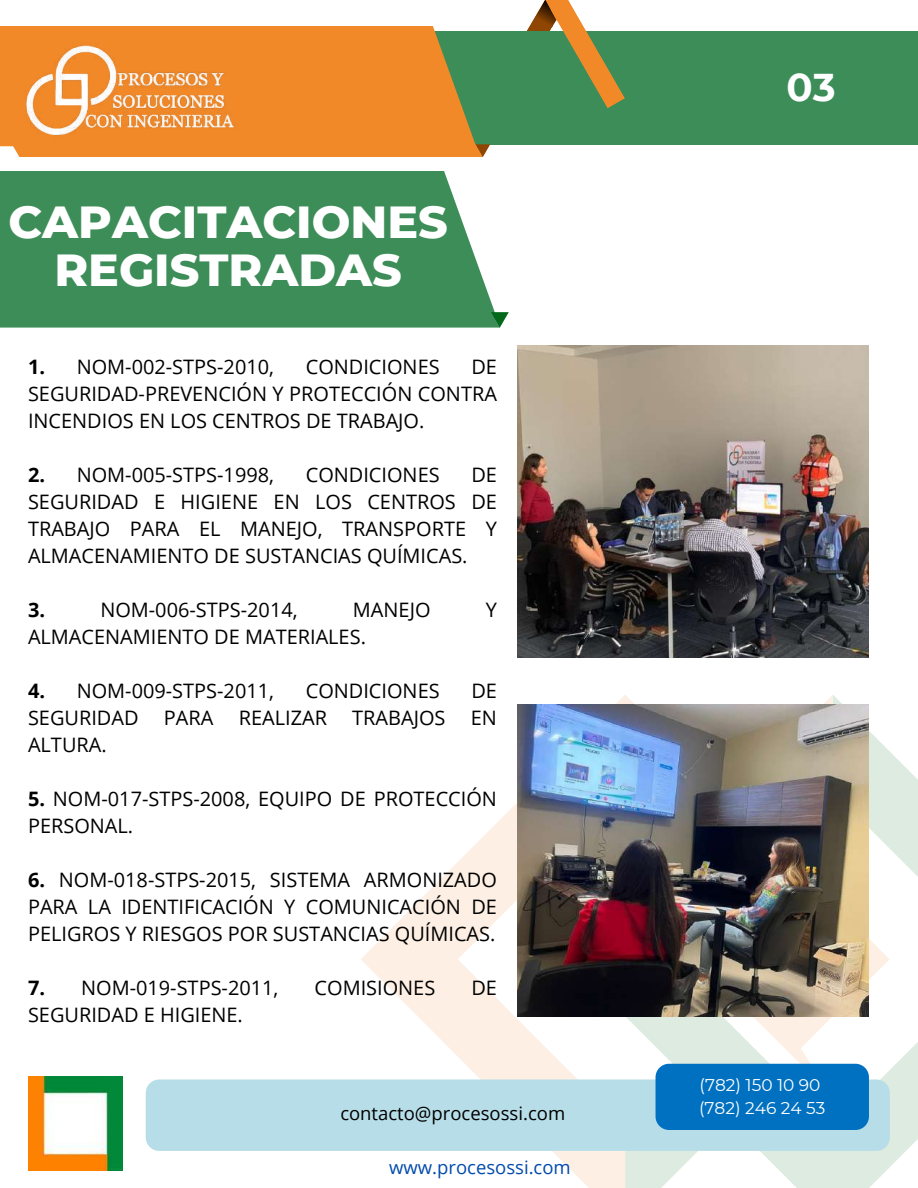
<style>
.page{position:relative;width:918px;height:1188px;background:#fff}
.page>*{position:absolute;margin:0;border:0;box-sizing:border-box;transform-origin:0 0}
.t1{font:800 45.75px/48.3px "Montserrat";color:#fff;text-align:center}
.t2{font:700 38.7px "Montserrat";color:#fff}
.t3{font:19.95px/27px "Open Sans";color:#000;text-align:justify}
.t4{font:700 19.95px "Open Sans";color:#000}
.t5{font:18.45px "Open Sans";color:#000}
.t6{font:18.45px "Open Sans";color:#004aad}
.t7{font:16.95px/23.7px "Montserrat";color:#fff}
.s1{font-weight:700}
</style>
<div class="page">
<img style="left:518px;top:346px;width:351px;height:311px">
<div style="left:411px;top:31px;width:507px;height:113px;background:#3d8d59"></div>
<svg style="left:290px;top:0;width:335px;height:157px"></svg>
<svg style="left:0;top:26px;width:476px;height:120px;background:#de8a30"></svg>
<svg style="left:361px;top:704px;width:207px;height:463px"></svg>
<svg style="left:568px;top:695px;width:350px;height:493px"></svg>
<div style="left:0;top:171px;width:495px;height:141px;background:#3d8d59"></div>
<img style="left:28px;top:1076px;width:95px;height:95px">
<div style="left:146px;top:1079px;width:743px;height:72px;background:#b7dee8;border-radius:14px"></div>
<div style="left:656px;top:1064px;width:213px;height:66px;background:#0070c0;border-radius:14px"></div>
<img style="left:2px;top:26px;width:288px;height:156px">
<svg style="left:0;top:312px;width:509px;height:16px;background:#42905d"></svg>
<img style="left:518px;top:705px;width:351px;height:311px">
<h1 class="t1" style="left:8px;top:198px;width:441px">CAPACITACIONES<br>REGISTRADAS</h1>
<p class="t3" style="left:28px;top:353px;width:248px"><span class="s1">1.</span> NOM-002-STPS-2010,</p>
<p class="t3" style="left:306px;top:353px;width:135px">CONDICIONES</p>
<p class="t3" style="left:28px;top:353px;width:470px;text-indent:443px">DE SEGURIDAD-PREVENCIÓN Y PROTECCIÓN CONTRA INCENDIOS EN LOS CENTROS DE TRABAJO.</p>
<p class="t3" style="left:28px;top:461px;width:248px"><span class="s1">2.</span> NOM-005-STPS-1998,</p>
<p class="t3" style="left:306px;top:461px;width:135px">CONDICIONES</p>
<p class="t3" style="left:28px;top:461px;width:470px;text-indent:443px">DE SEGURIDAD E HIGIENE EN LOS CENTROS DE TRABAJO PARA EL MANEJO, TRANSPORTE Y ALMACENAMIENTO DE SUSTANCIAS QUÍMICAS.</p>
<p class="t4" style="left:28px;top:596px;width:19px">3.</p>
<p class="t3" style="left:100px;top:596px;width:199px">NOM-006-STPS-2014,</p>
<p class="t3" style="left:353px;top:596px;width:79px">MANEJO</p>
<p class="t3" style="left:486px;top:596px;width:13px">Y</p>
<p class="t3" style="left:28px;top:623px;width:339px">ALMACENAMIENTO DE MATERIALES.</p>
<p class="t3" style="left:28px;top:677px;width:248px"><span class="s1">4.</span> NOM-009-STPS-2011,</p>
<p class="t3" style="left:306px;top:677px;width:135px">CONDICIONES</p>
<p class="t3" style="left:471px;top:677px;width:27px">DE</p>
<p class="t3" style="left:28px;top:704px;width:112px">SEGURIDAD</p>
<p class="t3" style="left:164px;top:704px;width:51px">PARA</p>
<p class="t3" style="left:239px;top:704px;width:90px">REALIZAR</p>
<p class="t3" style="left:352px;top:704px;width:95px">TRABAJOS</p>
<p class="t3" style="left:471px;top:704px;width:28px">EN</p>
<p class="t3" style="left:28px;top:731px;width:80px">ALTURA.</p>
<p class="t3" style="left:28px;top:785px;width:470px"><span class="s1">5.</span> NOM-017-STPS-2008, EQUIPO DE PROTECCIÓN<br>PERSONAL.</p>
<p class="t3" style="left:28px;top:866px;width:470px"><span class="s1">6.</span> NOM-018-STPS-2015, SISTEMA ARMONIZADO PARA LA IDENTIFICACIÓN Y COMUNICACIÓN DE PELIGROS Y RIESGOS POR SUSTANCIAS QUÍMICAS.</p>
<p class="t3" style="left:28px;top:974px;width:252px"><span class="s1">7.</span> NOM-019-STPS-2011,</p>
<p class="t3" style="left:315px;top:974px;width:122px">COMISIONES</p>
<p class="t3" style="left:471px;top:974px;width:27px">DE</p>
<p class="t3" style="left:28px;top:1001px;width:216px">SEGURIDAD E HIGIENE.</p>
<p class="t5" style="left:340px;top:1100px;width:226px">contacto@procesossi.com</p>
<p class="t6" style="left:389px;top:1154px;width:183px">www.procesossi.com</p>
<h2 class="t2" style="left:786px;top:63px;width:51px">03</h2>
<p class="t7" style="left:699px;top:1073px;width:128px">(782) 150 10 90 (782) 246 24 53</p>
</div>
